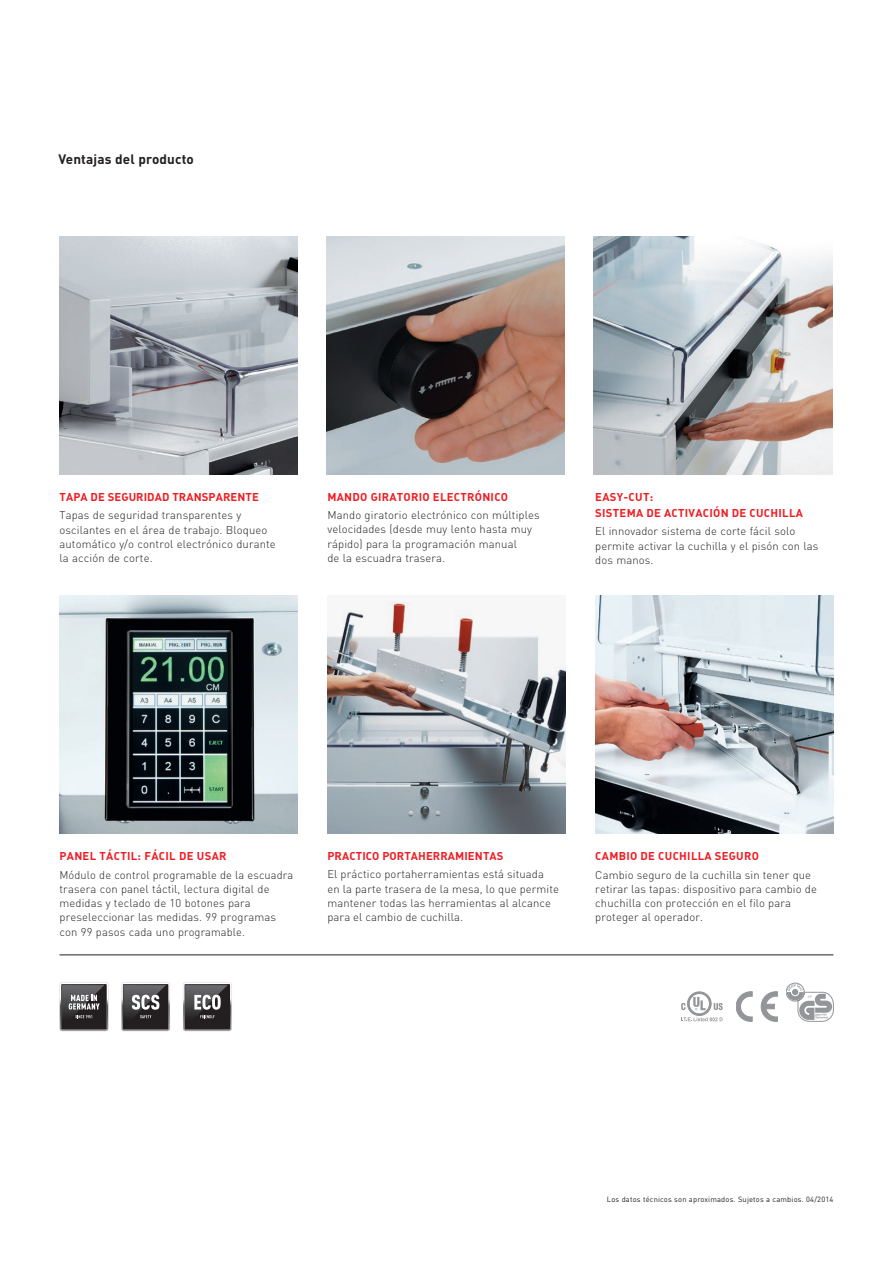
<style>
.page{position:relative;width:893px;height:1263px;background:#fff}
.page>*{position:absolute;margin:0;border:0;box-sizing:border-box;transform-origin:0 0}
.t1{font:700 13.5px "DIN";letter-spacing:.01em;color:#231f20}
.t2{font:300 11.25px/14.2px "DIN";letter-spacing:.01em;color:#231f20}
.t3{font:700 11.25px/16.2px "DIN";letter-spacing:.025em;color:#ee1d23}
.t4{font:7.5px "DIN";letter-spacing:.025em;color:#231f20}
</style>
<div class="page">
<img style="left:326px;top:236px;width:238px;height:238px">
<img style="left:594px;top:236px;width:238px;height:238px">
<img style="left:327px;top:601px;width:239px;height:232px">
<hr style="left:60px;top:954px;width:773px;height:1px;background:#231f20">
<img style="left:595px;top:595px;width:238px;height:238px">
<img style="left:60px;top:595px;width:238px;height:238px">
<img style="left:60px;top:236px;width:238px;height:238px">
<svg style="left:786px;top:983px;width:47px;height:38px"></svg>
<svg style="left:736px;top:992px;width:16px;height:29px"></svg>
<svg style="left:761px;top:992px;width:16px;height:29px"></svg>
<div style="left:687px;top:991px;width:25px;height:25px;border:1px solid #939598;border-radius:50%"></div>
<svg style="left:681px;top:992px;width:42px;height:29px"></svg>
<svg style="left:121px;top:982px;width:49px;height:49px"></svg>
<svg style="left:183px;top:982px;width:49px;height:49px"></svg>
<svg style="left:60px;top:982px;width:48px;height:49px"></svg>
<p class="t1" style="left:58px;top:151px;width:137px">VENTAJAS DEL PRODUCTO</p>
<p class="t3" style="left:60px;top:488px;width:15px">TAPA</p>
<p class="t3" style="left:91px;top:488px;width:26px">DE SEGU</p>
<p class="t3" style="left:136px;top:488px;width:15px">RIDAD</p>
<p class="t3" style="left:172px;top:488px;width:38px">TRANSPA</p>
<p class="t3" style="left:223px;top:488px;width:30px">RENTE</p>
<p class="t2" style="left:60px;top:508px;width:218px">Tapas de seguridad transparentes y oscilantes en el área de trabajo. Bloqueo automático y/o control electrónico durante la acción de corte.</p>
<p class="t3" style="left:327px;top:488px;width:182px">MAN DO GIRATORIO ELECTRÓN ICO</p>
<p class="t2" style="left:327px;top:508px;width:214px">Mando giratorio electrónico con múltiples velocidades (desde muy lento hasta muy rápido) para la programación manual<br>de la escuadra trasera.</p>
<p class="t3" style="left:595px;top:488px;width:59px">EASY-CUT:<br>SISTEMA</p>
<p class="t3" style="left:646px;top:504px;width:25px">DE ACTIVACIÓ</p>
<p class="t3" style="left:721px;top:504px;width:37px">N DE CUC</p>
<p class="t3" style="left:771px;top:504px;width:15px">HILLA</p>
<p class="t2" style="left:595px;top:524px;width:225px">El innovador sistema de corte fácil solo permite activar la cuchilla y el pisón con las dos manos.</p>
<p class="t3" style="left:60px;top:847px;width:61px">PANEL TÁCTIL</p>
<p class="t3" style="left:138px;top:847px;width:28px">: FÁCIL</p>
<p class="t3" style="left:179px;top:847px;width:26px">DE USA</p>
<p class="t3" style="left:219px;top:847px;width:9px">R</p>
<p class="t2" style="left:60px;top:867px;width:235px">Módulo de control programable de la escuadra trasera con panel táctil, lectura digital de medidas y teclado de 10 botones para preseleccionar las medidas. 99 programas con 99 pasos cada uno programable.</p>
<p class="t3" style="left:327px;top:847px;width:22px">PRACTICO</p>
<p class="t3" style="left:382px;top:847px;width:74px">PORTAHERRAMIE</p>
<p class="t3" style="left:475px;top:847px;width:16px">NTAS</p>
<p class="t2" style="left:327px;top:867px;width:233px">El práctico portaherramientas está situada<br>en la parte trasera de la mesa, lo que permite mantener todas las herramientas al alcance para el cambio de cuchilla.</p>
<p class="t3" style="left:595px;top:847px;width:128px">CAMBIO DE CUCH ILLA SEGU</p>
<p class="t3" style="left:744px;top:847px;width:15px">RO</p>
<p class="t2" style="left:595px;top:867px;width:223px">Cambio seguro de la cuchilla sin tener que retirar las tapas: dispositivo para cambio de chuchilla con protección en el filo para proteger al operador.</p>
<p class="t4" style="left:607px;top:1195px;width:228px">Los datos técnicos son aproximados. Sujetos a cambios. 04/2014</p>
</div>
